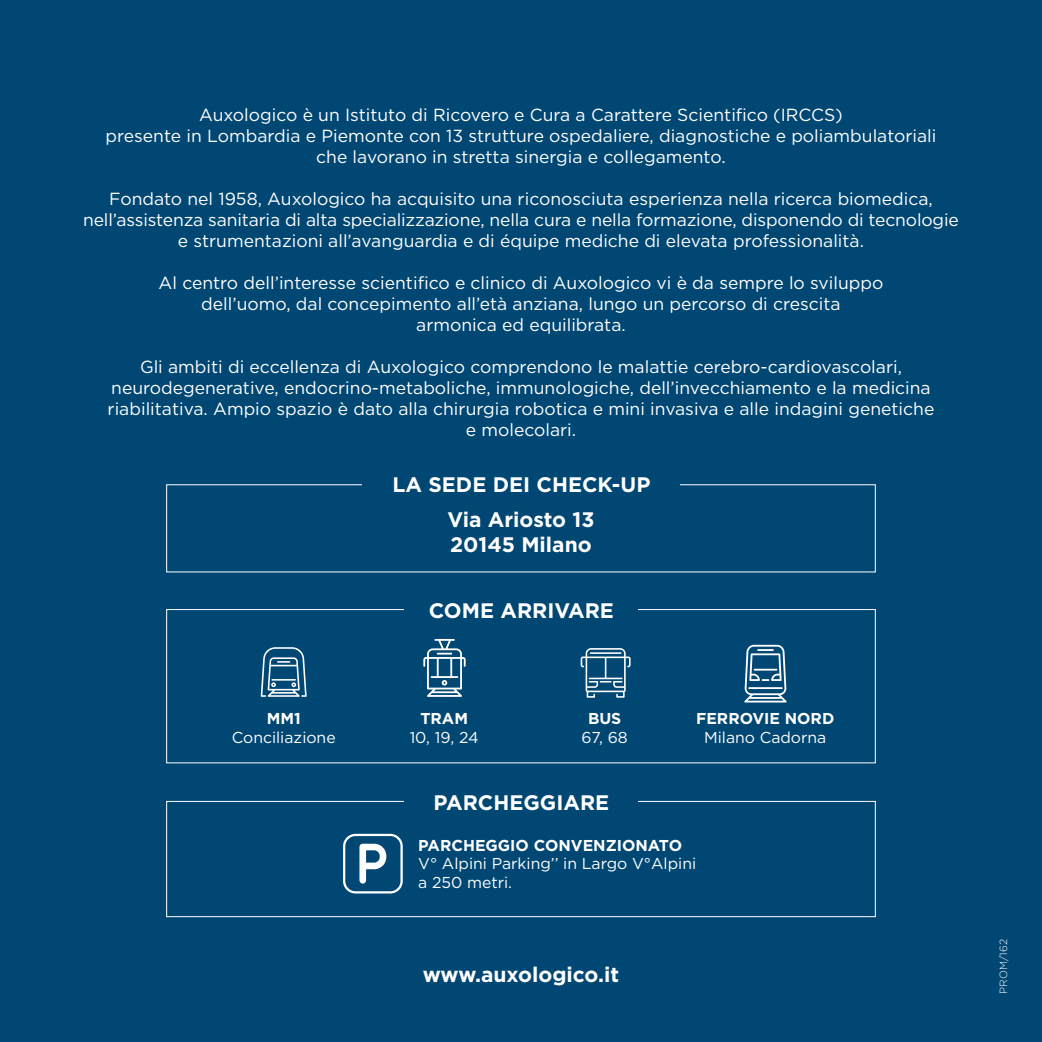
<style>
.page{position:relative;width:1042px;height:1042px;background:#004773}
.page>*{position:absolute;margin:0;border:0;box-sizing:border-box;transform-origin:0 0}
.t1{font:700 21px/25.2px "Gotham";color:#fff}
.t2{font:17.5px/21px "Gotham";color:#fff;text-align:center}
.t3{font:15.75px/18.9px "Gotham";color:#fff}
.t4{font:700 15.75px "Gotham";color:#fff}
.t5{font:300 10.5px "Gotham";color:#fff}
</style>
<div class="page">
<div style="left:166px;top:609px;width:710px;height:154px;border:1px solid #fff"></div>
<div style="left:166px;top:801px;width:710px;height:116px;border:1px solid #fff"></div>
<div style="left:405px;top:601px;width:233px;height:30px;background:#004773"></div>
<div style="left:405px;top:793px;width:233px;height:30px;background:#004773"></div>
<svg style="left:261px;top:647px;width:46px;height:50px"></svg>
<svg style="left:343px;top:834px;width:59px;height:59px"></svg>
<svg style="left:581px;top:648px;width:49px;height:50px"></svg>
<svg style="left:423px;top:639px;width:43px;height:58px"></svg>
<svg style="left:744px;top:645px;width:42px;height:57px"></svg>
<hr style="left:748px;top:687px;width:34px;height:2px;background:#fff">
<p class="t2" style="left:105px;top:104px;width:832px">Auxologico è un Istituto di Ricovero e Cura a Carattere Scientifico (IRCCS)<br>presente in Lombardia e Piemonte con 13 strutture ospedaliere, diagnostiche e poliambulatoriali che lavorano in stretta sinergia e collegamento.</p>
<p class="t2" style="left:83px;top:188px;width:877px">Fondato nel 1958, Auxologico ha acquisito una riconosciuta esperienza nella ricerca biomedica, nell’assistenza sanitaria di alta specializzazione, nella cura e nella formazione, disponendo di tecnologie e strumentazioni all’avanguardia e di équipe mediche di elevata professionalità.</p>
<p class="t2" style="left:159px;top:272px;width:726px">Al centro dell’interesse scientifico e clinico di Auxologico vi è da sempre lo sviluppo dell’uomo, dal concepimento all’età anziana, lungo un percorso di crescita<br>armonica ed equilibrata.</p>
<p class="t2" style="left:108px;top:356px;width:828px">Gli ambiti di eccellenza di Auxologico comprendono le malattie cerebro-cardiovascolari, neurodegenerative, endocrino-metaboliche, immunologiche, dell’invecchiamento e la medicina riabilitativa. Ampio spazio è dato alla chirurgia robotica e mini invasiva e alle indagini genetiche e molecolari.</p>
<p class="t1" style="left:392px;top:472px;width:259px">LA SEDE DEI CHECK-UP</p>
<p class="t1" style="left:447px;top:507px;width:148px">Via Ariosto 13<br>20145 Milano</p>
<p class="t4" style="left:267px;top:708px;width:35px">MM1</p>
<p class="t3" style="left:232px;top:728px;width:105px">Conciliazione</p>
<p class="t1" style="left:429px;top:598px;width:187px">COME ARRIVARE</p>
<p class="t4" style="left:420px;top:708px;width:49px">TRAM</p>
<p class="t3" style="left:410px;top:728px;width:71px">10, 19, 24</p>
<p class="t4" style="left:588px;top:708px;width:35px">BUS</p>
<p class="t3" style="left:581px;top:728px;width:48px">67, 68</p>
<p class="t1" style="left:433px;top:790px;width:177px">PARCHEGGIARE</p>
<p class="t4" style="left:696px;top:708px;width:140px">FERROVIE NORD</p>
<p class="t3" style="left:704px;top:728px;width:124px">Milano Cadorna</p>
<p class="t4" style="left:418px;top:834px;width:265px">PARCHEGGIO CONVENZIONATO</p>
<p class="t3" style="left:418px;top:854px;width:279px">V° Alpini Parking’’ in Largo V°Alpini a 250 metri.</p>
<p class="t1" style="left:423px;top:961px;width:198px">www.auxologico.it</p>
<p class="t5" style="left:997px;top:993px;width:56px;rotate:-90deg">PROM/162</p>
</div>
